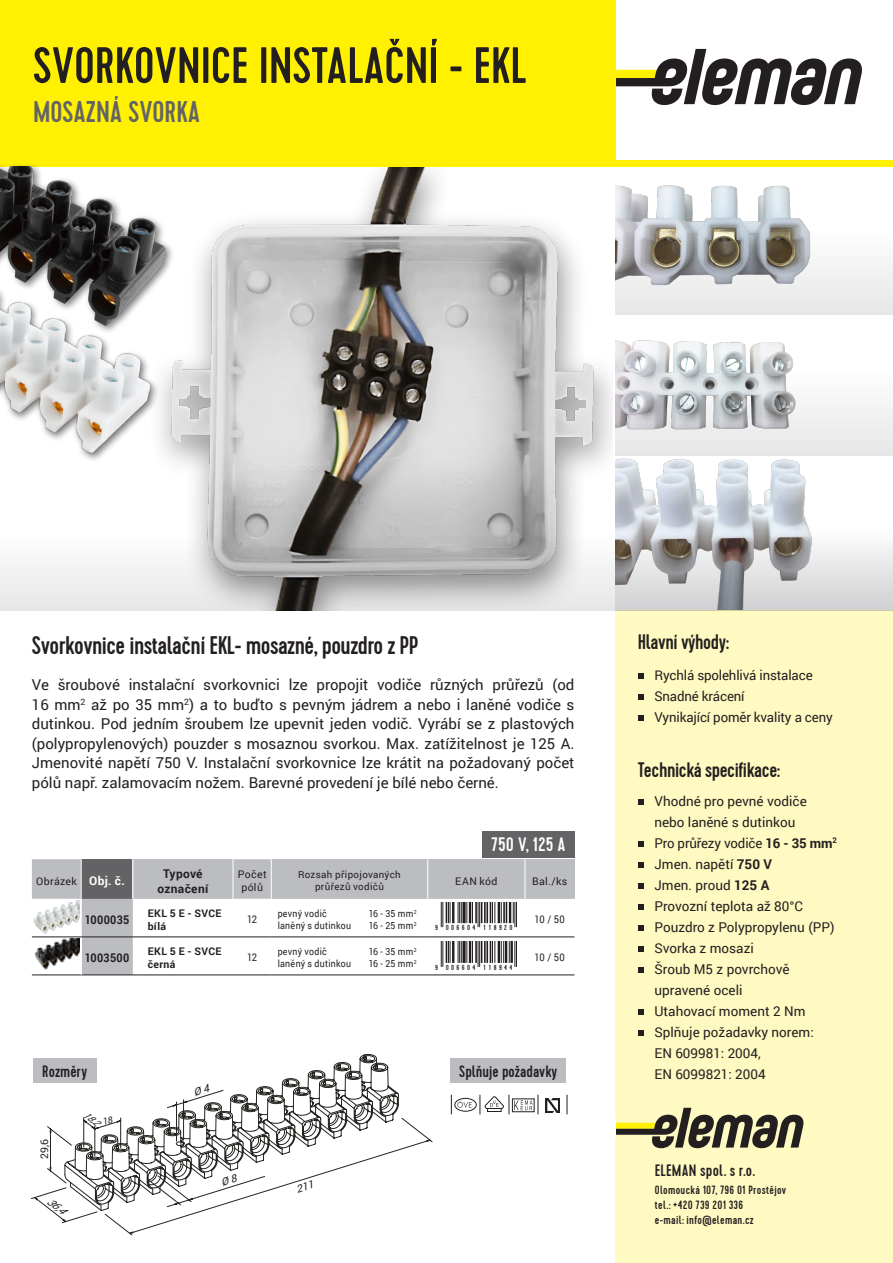
<style>
.page{position:relative;width:893px;height:1263px;background:#fff}
.page>*{position:absolute;margin:0;border:0;box-sizing:border-box;transform-origin:0 0}
.t1{font:500 51px "Cervo";color:#231f20}
.t2{font:500 30px "Cervo";color:#636366}
.t3{font:500 25.5px "Cervo";letter-spacing:-.02em;color:#231f20}
.t4{font:500 21px "Cervo";letter-spacing:-.02em;color:#231f20}
.t5{font:500 19.5px "Cervo";color:#fff}
.popis_vzduch{font:500 16.5px "Cervo";color:#231f20}
.t6{font:15px/19.5px "Roboto";color:#231f20;text-align:justify}
.Styl_odstavce1{font:13.5px/21px "Roboto";color:#231f20}
.popis_vzduch-2{font:500 12px "Cervo";letter-spacing:.025em;color:#231f20}
.t7{font:700 12px "Roboto";letter-spacing:.03em;color:#231f20}
.t8{font:700 12px "Roboto";letter-spacing:.03em;color:#231f20;scale:.9 1}
.t9{font:700 12px "Roboto";color:#fff}
.t10{font:10.5px "Roboto";letter-spacing:.03em;color:#231f20}
.t11{font:700 10.5px/13.5px "Roboto";letter-spacing:.035em;color:#231f20}
.t12{font:10.5px "Roboto";letter-spacing:.03em;color:#231f20;scale:.9 1}
.t13{font:italic 10.5px "Roboto";color:#231f20}
.t14{font:9.75px "Roboto";letter-spacing:.035em;color:#231f20;scale:.9 1}
.t15{font:9.75px "Roboto";letter-spacing:.035em;color:#231f20}
.t16{font:italic 9px "Roboto";color:#231f20}
.t17{font:500 7.35px "Cervo";letter-spacing:.315em;color:#231f20}
.s1{font-weight:700}
</style>
<div class="page">
<img style="left:615px;top:455px;width:212px;height:7px">
<img style="left:194px;top:167px;width:414px;height:312px">
<svg style="left:615px;top:49px;width:247px;height:56px"></svg>
<div style="left:615px;top:610px;width:278px;height:653px;background:#fffac1"></div>
<div style="left:0;top:0;width:615px;height:167px;background:#fff101"></div>
<div style="left:0;top:160px;width:893px;height:7px;background:#fff101"></div>
<svg style="left:0;top:479px;width:615px;height:131px"></svg>
<hr style="left:32px;top:975px;width:49px;height:1px;background:#231f20">
<hr style="left:81px;top:975px;width:52px;height:1px;background:#231f20">
<hr style="left:133px;top:975px;width:100px;height:1px;background:#231f20">
<hr style="left:233px;top:975px;width:38px;height:1px;background:#231f20">
<hr style="left:271px;top:975px;width:87px;height:1px;background:#231f20">
<hr style="left:358px;top:975px;width:70px;height:1px;background:#231f20">
<hr style="left:428px;top:975px;width:97px;height:1px;background:#231f20">
<hr style="left:525px;top:975px;width:49px;height:1px;background:#231f20">
<svg style="left:638px;top:673px;width:5px;height:6px"></svg>
<svg style="left:638px;top:694px;width:5px;height:6px"></svg>
<svg style="left:638px;top:715px;width:5px;height:6px"></svg>
<svg style="left:638px;top:799px;width:5px;height:6px"></svg>
<svg style="left:638px;top:841px;width:5px;height:6px"></svg>
<svg style="left:638px;top:862px;width:5px;height:6px"></svg>
<svg style="left:638px;top:883px;width:5px;height:6px"></svg>
<svg style="left:638px;top:904px;width:5px;height:6px"></svg>
<svg style="left:638px;top:925px;width:5px;height:6px"></svg>
<svg style="left:638px;top:946px;width:5px;height:6px"></svg>
<svg style="left:638px;top:967px;width:5px;height:6px"></svg>
<svg style="left:638px;top:1009px;width:5px;height:6px"></svg>
<svg style="left:638px;top:1030px;width:5px;height:6px"></svg>
<svg style="left:615px;top:462px;width:278px;height:148px"></svg>
<svg style="left:32px;top:859px;width:542px;height:116px"></svg>
<div style="left:482px;top:831px;width:92px;height:27px;background:#636366"></div>
<div style="left:33px;top:1058px;width:63px;height:25px;background:#bcbdc0"></div>
<div style="left:0;top:162px;width:175px;height:173px;background:#231f20;opacity:.6"></div>
<img style="left:0;top:167px;width:175px;height:74px">
<img style="left:0;top:241px;width:195px;height:229px">
<img style="left:34px;top:900px;width:46px;height:34px">
<img style="left:32px;top:938px;width:48px;height:35px">
<svg style="left:552px;top:1095px;width:252px;height:53px"></svg>
<div style="left:454px;top:1098px;width:23px;height:14px;border:1px solid #231f20;border-radius:50%"></div>
<svg style="left:480px;top:1095px;width:59px;height:19px"></svg>
<svg style="left:451px;top:1095px;width:21px;height:19px"></svg>
<div style="left:451px;top:1058px;width:115px;height:25px;background:#bcbdc0"></div>
<img style="left:546px;top:1098px;width:14px;height:14px">
<svg style="left:615px;top:340px;width:278px;height:115px"></svg>
<svg style="left:615px;top:185px;width:278px;height:130px"></svg>
<svg style="left:31px;top:1059px;width:400px;height:177px"></svg>
<p class="t1" style="left:33px;top:35px;width:495px">SVORKOVNICE INSTALAČNÍ - EKL</p>
<p class="t2" style="left:33px;top:94px;width:169px">MOSAZNÁ SVORKA</p>
<p class="t3" style="left:32px;top:630px;width:388px">Svorkovnice instalační EKL- mosazné, pouzdro z PP</p>
<p class="t6" style="left:32px;top:675px;width:544px">Ve šroubové instalační svorkovnici lze propojit vodiče různých průřezů (od 16 mm<sup>2</sup> až po 35 mm<sup>2</sup>) a to buďto s pevným jádrem a nebo i laněné vodiče s dutinkou. Pod jedním šroubem lze upevnit jeden vodič. Vyrábí se z plastových (polypropylenových) pouzder s mosaznou svorkou. Max. zatížitelnost je 125 A.<br>Jmenovité napětí 750 V. Instalační svorkovnice lze krátit na požadovaný počet pólů např. zalamovacím nožem. Barevné provedení je bílé nebo černé.</p>
<p class="t5" style="left:491px;top:833px;width:76px">750 V, 125 A</p>
<p class="t10" style="left:36px;top:873px;width:42px">Obrázek</p>
<p class="t9" style="left:89px;top:872px;width:37px">Obj. č.</p>
<p class="t7" style="left:163px;top:865px;width:41px">Typové</p>
<p class="t7" style="left:157px;top:880px;width:52px">označení</p>
<p class="t10" style="left:238px;top:867px;width:30px">Počet</p>
<p class="t10" style="left:241px;top:880px;width:23px">pólů</p>
<p class="t15" style="left:298px;top:868px;width:104px">Rozsah připojovaných</p>
<p class="t15" style="left:315px;top:880px;width:70px">průřezů vodičů</p>
<p class="t10" style="left:455px;top:873px;width:44px">EAN kód</p>
<p class="t10" style="left:532px;top:873px;width:37px">Bal./ks</p>
<p class="t8" style="left:85px;top:911px;width:51px">1000035</p>
<p class="t11" style="left:148px;top:906px;width:75px">EKL 5 E - SVCE bílá</p>
<p class="t12" style="left:247px;top:912px;width:13px">12</p>
<p class="t8" style="left:85px;top:949px;width:51px">1003500</p>
<p class="t11" style="left:148px;top:944px;width:75px">EKL 5 E - SVCE černá</p>
<p class="t12" style="left:247px;top:950px;width:13px">12</p>
<p class="t14" style="left:278px;top:907px;width:56px">pevný vodič</p>
<p class="t14" style="left:278px;top:919px;width:83px">laněný s dutinkou</p>
<p class="t14" style="left:278px;top:945px;width:56px">pevný vodič</p>
<p class="t14" style="left:278px;top:957px;width:83px">laněný s dutinkou</p>
<p class="t14" style="left:369px;top:907px;width:55px">16 - 35 mm<sup>2</sup></p>
<p class="t14" style="left:369px;top:919px;width:55px">16 - 25 mm<sup>2</sup></p>
<p class="t14" style="left:369px;top:945px;width:55px">16 - 35 mm<sup>2</sup></p>
<p class="t14" style="left:369px;top:957px;width:55px">16 - 25 mm<sup>2</sup></p>
<p class="t17" style="left:435px;top:923px;width:79px">9 006604 1 18920</p>
<p class="t17" style="left:435px;top:963px;width:79px">9 006604 1 18944</p>
<p class="t12" style="left:535px;top:912px;width:35px">10 / 50</p>
<p class="t12" style="left:535px;top:950px;width:35px">10 / 50</p>
<p class="popis_vzduch" style="left:42px;top:1061px;width:46px">Rozměry</p>
<p class="t10" style="left:37px;top:1159px;width:21px;rotate:-90deg">29,6</p>
<p class="t16" style="left:89px;top:1108px;width:18px;rotate:38deg">18,2</p>
<p class="t13" style="left:53px;top:1194px;width:21px;rotate:38deg">36,4</p>
<p class="popis_vzduch" style="left:459px;top:1061px;width:100px">Splňuje požadavky</p>
<p class="t4" style="left:638px;top:630px;width:93px">Hlavní výhody:</p>
<p class="Styl_odstavce1" style="left:654px;top:664px;width:160px">Rychlá spolehlivá instalace</p>
<p class="Styl_odstavce1" style="left:654px;top:685px;width:92px">Snadné krácení</p>
<p class="Styl_odstavce1" style="left:654px;top:706px;width:180px">Vynikající poměr kvality a ceny</p>
<p class="t4" style="left:638px;top:757px;width:144px">Technická specifikace:</p>
<p class="Styl_odstavce1" style="left:654px;top:790px;width:154px">Vhodné pro pevné vodiče</p>
<p class="Styl_odstavce1" style="left:654px;top:811px;width:143px">nebo laněné s dutinkou</p>
<p class="Styl_odstavce1" style="left:654px;top:832px;width:184px">Pro průřezy vodiče <span class="s1">16 - 35 mm</span><sup>2</sup></p>
<p class="Styl_odstavce1" style="left:654px;top:853px;width:119px">Jmen. napětí <span class="s1">750 V</span></p>
<p class="Styl_odstavce1" style="left:654px;top:874px;width:116px">Jmen. proud <span class="s1">125 A</span></p>
<p class="Styl_odstavce1" style="left:654px;top:895px;width:150px">Provozní teplota až 80°C</p>
<p class="Styl_odstavce1" style="left:654px;top:916px;width:182px">Pouzdro z Polypropylenu (PP)</p>
<p class="Styl_odstavce1" style="left:654px;top:937px;width:101px">Svorka z mosazi</p>
<p class="Styl_odstavce1" style="left:654px;top:958px;width:137px">Šroub M5 z povrchově</p>
<p class="Styl_odstavce1" style="left:654px;top:979px;width:90px">upravené oceli</p>
<p class="Styl_odstavce1" style="left:654px;top:1000px;width:153px">Utahovací moment 2 Nm</p>
<p class="Styl_odstavce1" style="left:654px;top:1021px;width:161px">Splňuje požadavky norem:<br>EN 609981: 2004,<br>EN 6099821: 2004</p>
<p class="popis_vzduch" style="left:655px;top:1161px;width:102px">ELEMAN spol. s r.o.</p>
<p class="popis_vzduch-2" style="left:655px;top:1183px;width:133px">Olomoucká 107, 796 01 Prostějov</p>
<p class="popis_vzduch-2" style="left:655px;top:1198px;width:90px">tel.: +420 739 201 336</p>
<p class="popis_vzduch-2" style="left:655px;top:1213px;width:100px">e-mail: info@eleman.cz</p>
</div>
